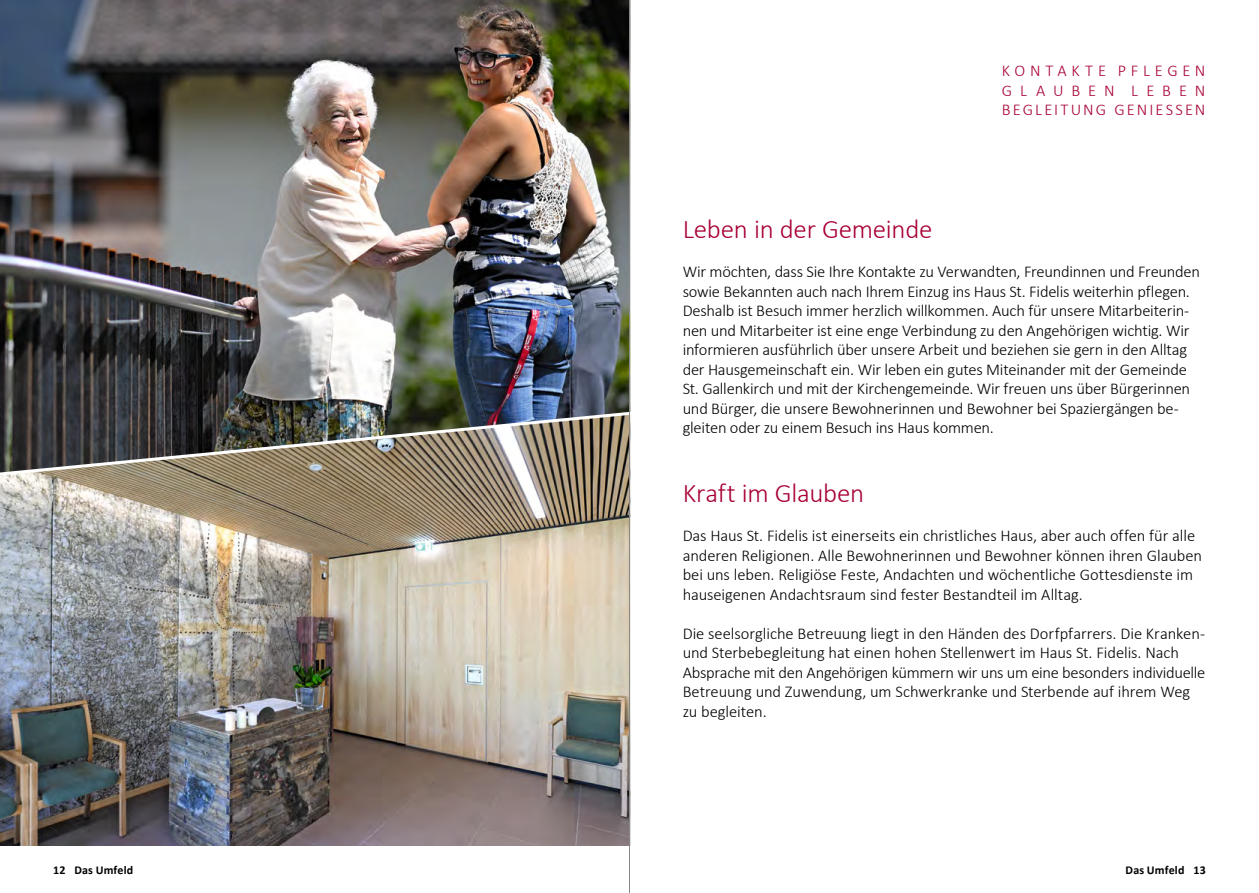
<style>
.page{position:relative;width:1259px;height:893px;background:#fff}
.page>*{position:absolute;margin:0;border:0;box-sizing:border-box;transform-origin:0 0}
.t1{font:300 27px "Calibri";letter-spacing:-.01em;color:#a80034}
.t2{font:300 16.5px/19.5px "Calibri";letter-spacing:-.01em;color:#000}
.t3{font:300 16.5px/19.5px "Calibri";letter-spacing:.275em;color:#a80034;text-align:justify}
.t4{font:700 12px "Calibri";letter-spacing:.015em;color:#000}
</style>
<div class="page">
<img style="left:0;top:544px;width:629px;height:302px">
<img style="left:0;top:0;width:629px;height:409px">
<img style="left:0;top:409px;width:631px;height:135px">
<hr style="left:629px;top:0;width:1px;height:893px;background:#888785">
<p class="t3" style="left:1002px;top:60px;width:205px">KONTAKTE PFLEGEN GLAUBEN LEBEN BEGLEITUNG GENIESSEN</p>
<h1 class="t1" style="left:682px;top:212px;width:251px">Leben in der Gemeinde</h1>
<p class="t2" style="left:682px;top:261px;width:519px">Wir möchten, dass Sie Ihre Kontakte zu Verwandten, Freundinnen und Freunden sowie Bekannten auch nach Ihrem Einzug ins Haus St. Fidelis weiterhin pflegen.<br>Deshalb ist Besuch immer herzlich willkommen. Auch für unsere Mitarbeiterin&shy;nen und Mitarbeiter ist eine enge Verbindung zu den Angehörigen wichtig. Wir informieren ausführlich über unsere Arbeit und beziehen sie gern in den Alltag der Hausgemeinschaft ein. Wir leben ein gutes Miteinander mit der Gemeinde St. Gallenkirch und mit der Kirchengemeinde. Wir freuen uns über Bürgerinnen und Bürger, die unsere Bewohnerinnen und Bewohner bei Spaziergängen be&shy;gleiten oder zu einem Besuch ins Haus kommen.</p>
<h1 class="t1" style="left:682px;top:476px;width:183px">Kraft im Glauben</h1>
<p class="t2" style="left:682px;top:525px;width:521px">Das Haus St. Fidelis ist einerseits ein christliches Haus, aber auch offen für alle anderen Religionen. Alle Bewohnerinnen und Bewohner können ihren Glauben bei uns leben. Religiöse Feste, Andachten und wöchentliche Gottesdienste im hauseigenen Andachtsraum sind fester Bestandteil im Alltag.</p>
<p class="t2" style="left:682px;top:623px;width:524px">Die seelsorgliche Betreuung liegt in den Händen des Dorfpfarrers. Die Kranken&shy;und Sterbebegleitung hat einen hohen Stellenwert im Haus St. Fidelis. Nach Absprache mit den Angehörigen kümmern wir uns um eine besonders individuelle Betreuung und Zuwendung, um Schwerkranke und Sterbende auf ihrem Weg zu begleiten.</p>
<p class="t4" style="left:53px;top:862px;width:82px">12 Das Umfeld</p>
<p class="t4" style="left:1125px;top:862px;width:82px">Das Umfeld 13</p>
</div>
